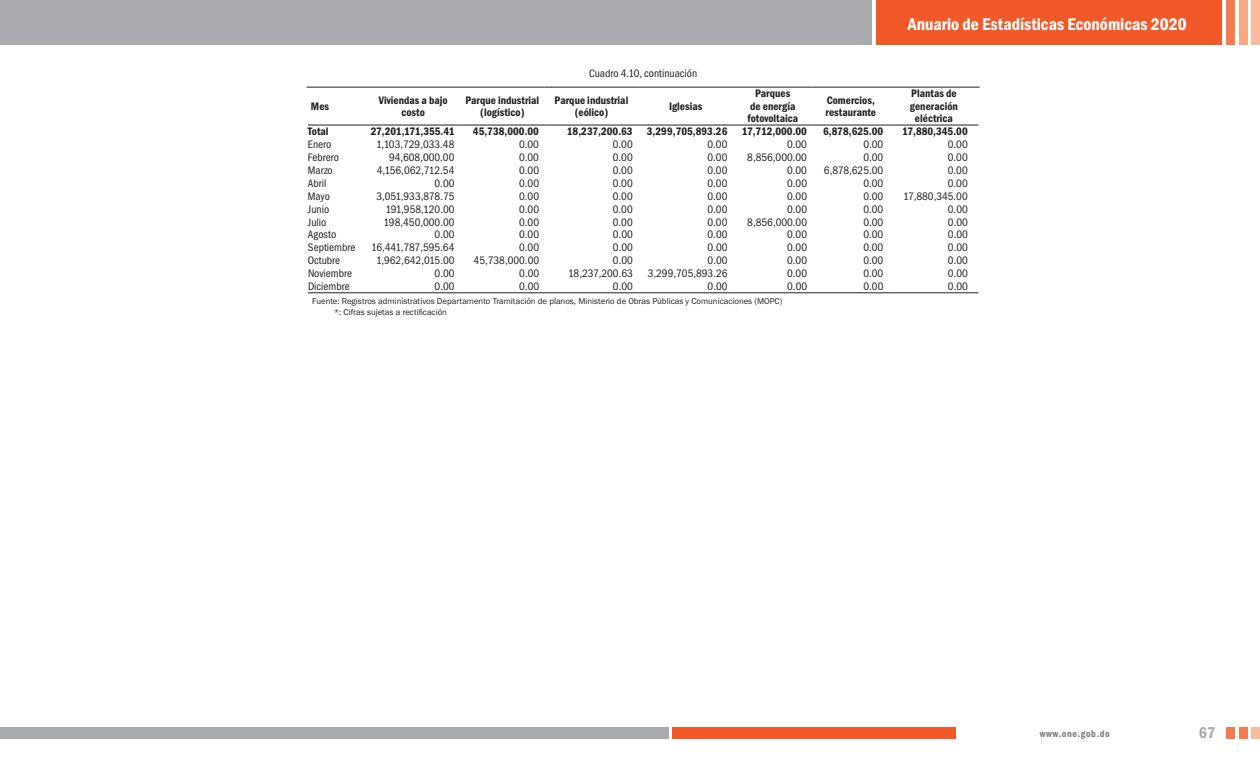
<style>
.page{position:relative;width:1260px;height:765px;background:#fff}
.page>*{position:absolute;margin:0;border:0;box-sizing:border-box;transform-origin:0 0}
.t1{font:17.5px "Franklin Got Itc TOT Dem Con";color:#fff}
.t2{font:16.25px "Franklin Got Itc TOT Dem Con";color:#a9aaae}
.t3{font:11.25px "Franklin Got Itc TOT Boo Con";color:#231f20}
.t4{font:11.25px/12.5px "Franklin Got Itc TOT Dem Con";color:#231f20;text-align:center}
.t5{font:11.25px "Franklin Got Itc TOT Dem Con";letter-spacing:-.025em;color:#231f20}
.t6{font:10px "Franklin Got Itc TOT Dem Con";letter-spacing:.06em;color:#7a7c7f}
.t7{font:8.75px/10.5px "Franklin Got Itc TOT Boo";color:#231f20}
</style>
<div class="page">
<div style="left:876px;top:0;width:345px;height:45px;background:#f15929"></div>
<div style="left:1251px;top:0;width:9px;height:45px;background:#fabb9a"></div>
<div style="left:1239px;top:0;width:9px;height:45px;background:#f8a983"></div>
<div style="left:1227px;top:0;width:8px;height:45px;background:#f47b4b"></div>
<div style="left:0;top:0;width:871px;height:45px;background:#a9aaae"></div>
<div style="left:672px;top:727px;width:284px;height:12px;background:#f15929"></div>
<div style="left:1251px;top:727px;width:9px;height:12px;background:#fabb9a"></div>
<div style="left:1239px;top:727px;width:9px;height:12px;background:#f47b4b"></div>
<div style="left:1227px;top:727px;width:8px;height:12px;background:#f47b4b"></div>
<div style="left:0;top:727px;width:669px;height:12px;background:#a9aaae"></div>
<svg style="left:307px;top:124px;width:672px;height:170px"></svg>
<hr style="left:307px;top:87px;width:59px;height:1px;background:#231f20">
<hr style="left:366px;top:87px;width:94px;height:1px;background:#231f20">
<hr style="left:460px;top:87px;width:85px;height:1px;background:#231f20">
<hr style="left:545px;top:87px;width:93px;height:1px;background:#231f20">
<hr style="left:638px;top:87px;width:95px;height:1px;background:#231f20">
<hr style="left:733px;top:87px;width:80px;height:1px;background:#231f20">
<hr style="left:813px;top:87px;width:76px;height:1px;background:#231f20">
<hr style="left:889px;top:87px;width:91px;height:1px;background:#231f20">
<hr style="left:308px;top:125px;width:58px;height:1px;background:#231f20">
<hr style="left:366px;top:125px;width:94px;height:1px;background:#231f20">
<hr style="left:460px;top:125px;width:85px;height:1px;background:#231f20">
<hr style="left:545px;top:125px;width:93px;height:1px;background:#231f20">
<hr style="left:638px;top:125px;width:95px;height:1px;background:#231f20">
<hr style="left:733px;top:125px;width:80px;height:1px;background:#231f20">
<hr style="left:813px;top:125px;width:76px;height:1px;background:#231f20">
<hr style="left:889px;top:125px;width:89px;height:1px;background:#231f20">
<hr style="left:308px;top:292px;width:58px;height:1px;background:#231f20">
<hr style="left:638px;top:292px;width:95px;height:1px;background:#231f20">
<hr style="left:366px;top:292px;width:94px;height:1px;background:#231f20">
<hr style="left:460px;top:292px;width:85px;height:1px;background:#231f20">
<hr style="left:545px;top:292px;width:93px;height:1px;background:#231f20">
<hr style="left:733px;top:292px;width:80px;height:1px;background:#231f20">
<hr style="left:813px;top:292px;width:76px;height:1px;background:#231f20">
<hr style="left:889px;top:292px;width:89px;height:1px;background:#231f20">
<p class="t3" style="left:589px;top:67px;width:110px">Cuadro 4.10, continuación</p>
<p class="t4" style="left:311px;top:100px;width:20px">Mes</p>
<p class="t4" style="left:379px;top:94px;width:70px">Viviendas a bajo costo</p>
<p class="t4" style="left:466px;top:94px;width:75px">Parque industrial (logístico)</p>
<p class="t4" style="left:555px;top:94px;width:75px">Parque industrial (eólico)</p>
<p class="t4" style="left:669px;top:100px;width:35px">Iglesias</p>
<h1 class="t1" style="left:908px;top:15px;width:280px">Anuario de Estadísticas Económicas 2020</h1>
<p class="t4" style="left:747px;top:87px;width:52px">Parques<br>de energía fotovoltaica</p>
<p class="t4" style="left:826px;top:94px;width:52px;text-align:left">Comercios, restaurante</p>
<p class="t4" style="left:910px;top:87px;width:49px">Plantas de generación eléctrica</p>
<p class="t4" style="left:308px;top:125px;width:22px">Total</p>
<p class="t5" style="left:371px;top:125px;width:85px">27,201,171,355.41</p>
<p class="t4" style="left:473px;top:125px;width:68px">45,738,000.00</p>
<p class="t4" style="left:567px;top:125px;width:67px">18,237,200.63</p>
<p class="t4" style="left:647px;top:125px;width:82px">3,299,705,893.26</p>
<p class="t4" style="left:742px;top:125px;width:67px">17,712,000.00</p>
<p class="t4" style="left:823px;top:125px;width:62px">6,878,625.00</p>
<p class="t4" style="left:902px;top:125px;width:67px">17,880,345.00</p>
<p class="t3" style="left:308px;top:138px;width:25px">Enero</p>
<p class="t3" style="left:376px;top:138px;width:80px">1,103,729,033.48</p>
<p class="t3" style="left:519px;top:138px;width:21px">0.00</p>
<p class="t3" style="left:613px;top:138px;width:21px">0.00</p>
<p class="t3" style="left:708px;top:138px;width:21px">0.00</p>
<p class="t3" style="left:787px;top:138px;width:21px">0.00</p>
<p class="t3" style="left:863px;top:138px;width:21px">0.00</p>
<p class="t3" style="left:948px;top:138px;width:21px">0.00</p>
<p class="t3" style="left:308px;top:151px;width:33px">Febrero</p>
<p class="t3" style="left:389px;top:151px;width:67px">94,608,000.00</p>
<p class="t3" style="left:519px;top:151px;width:21px">0.00</p>
<p class="t3" style="left:613px;top:151px;width:21px">0.00</p>
<p class="t3" style="left:708px;top:151px;width:21px">0.00</p>
<p class="t3" style="left:747px;top:151px;width:61px">8,856,000.00</p>
<p class="t3" style="left:863px;top:151px;width:21px">0.00</p>
<p class="t3" style="left:948px;top:151px;width:21px">0.00</p>
<p class="t3" style="left:308px;top:164px;width:26px">Marzo</p>
<p class="t3" style="left:377px;top:164px;width:79px">4,156,062,712.54</p>
<p class="t3" style="left:519px;top:164px;width:21px">0.00</p>
<p class="t3" style="left:613px;top:164px;width:21px">0.00</p>
<p class="t3" style="left:708px;top:164px;width:21px">0.00</p>
<p class="t3" style="left:787px;top:164px;width:21px">0.00</p>
<p class="t3" style="left:824px;top:164px;width:61px">6,878,625.00</p>
<p class="t3" style="left:948px;top:164px;width:21px">0.00</p>
<p class="t3" style="left:308px;top:177px;width:20px">Abril</p>
<p class="t3" style="left:435px;top:177px;width:21px">0.00</p>
<p class="t3" style="left:519px;top:177px;width:21px">0.00</p>
<p class="t3" style="left:613px;top:177px;width:21px">0.00</p>
<p class="t3" style="left:708px;top:177px;width:21px">0.00</p>
<p class="t3" style="left:787px;top:177px;width:21px">0.00</p>
<p class="t3" style="left:863px;top:177px;width:21px">0.00</p>
<p class="t3" style="left:948px;top:177px;width:21px">0.00</p>
<p class="t3" style="left:308px;top:190px;width:23px">Mayo</p>
<p class="t3" style="left:376px;top:190px;width:80px">3,051,933,878.75</p>
<p class="t3" style="left:519px;top:190px;width:21px">0.00</p>
<p class="t3" style="left:613px;top:190px;width:21px">0.00</p>
<p class="t3" style="left:708px;top:190px;width:21px">0.00</p>
<p class="t3" style="left:787px;top:190px;width:21px">0.00</p>
<p class="t3" style="left:863px;top:190px;width:21px">0.00</p>
<p class="t3" style="left:903px;top:190px;width:66px">17,880,345.00</p>
<p class="t3" style="left:308px;top:203px;width:23px">Junio</p>
<p class="t3" style="left:385px;top:203px;width:71px">191,958,120.00</p>
<p class="t3" style="left:519px;top:203px;width:21px">0.00</p>
<p class="t3" style="left:613px;top:203px;width:21px">0.00</p>
<p class="t3" style="left:708px;top:203px;width:21px">0.00</p>
<p class="t3" style="left:787px;top:203px;width:21px">0.00</p>
<p class="t3" style="left:863px;top:203px;width:21px">0.00</p>
<p class="t3" style="left:948px;top:203px;width:21px">0.00</p>
<p class="t3" style="left:308px;top:216px;width:20px">Julio</p>
<p class="t3" style="left:384px;top:216px;width:72px">198,450,000.00</p>
<p class="t3" style="left:519px;top:216px;width:21px">0.00</p>
<p class="t3" style="left:613px;top:216px;width:21px">0.00</p>
<p class="t3" style="left:708px;top:216px;width:21px">0.00</p>
<p class="t3" style="left:747px;top:216px;width:61px">8,856,000.00</p>
<p class="t3" style="left:863px;top:216px;width:21px">0.00</p>
<p class="t3" style="left:948px;top:216px;width:21px">0.00</p>
<p class="t3" style="left:308px;top:228px;width:30px">Agosto</p>
<p class="t3" style="left:435px;top:228px;width:21px">0.00</p>
<p class="t3" style="left:519px;top:228px;width:21px">0.00</p>
<p class="t3" style="left:613px;top:228px;width:21px">0.00</p>
<p class="t3" style="left:708px;top:228px;width:21px">0.00</p>
<p class="t3" style="left:787px;top:228px;width:21px">0.00</p>
<p class="t3" style="left:863px;top:228px;width:21px">0.00</p>
<p class="t3" style="left:948px;top:228px;width:21px">0.00</p>
<p class="t3" style="left:308px;top:241px;width:49px">Septiembre</p>
<p class="t3" style="left:371px;top:241px;width:85px">16,441,787,595.64</p>
<p class="t3" style="left:519px;top:241px;width:21px">0.00</p>
<p class="t3" style="left:613px;top:241px;width:21px">0.00</p>
<p class="t3" style="left:708px;top:241px;width:21px">0.00</p>
<p class="t3" style="left:787px;top:241px;width:21px">0.00</p>
<p class="t3" style="left:863px;top:241px;width:21px">0.00</p>
<p class="t3" style="left:948px;top:241px;width:21px">0.00</p>
<p class="t3" style="left:308px;top:254px;width:34px">Octubre</p>
<p class="t3" style="left:376px;top:254px;width:80px">1,962,642,015.00</p>
<p class="t3" style="left:474px;top:254px;width:67px">45,738,000.00</p>
<p class="t3" style="left:613px;top:254px;width:21px">0.00</p>
<p class="t3" style="left:708px;top:254px;width:21px">0.00</p>
<p class="t3" style="left:787px;top:254px;width:21px">0.00</p>
<p class="t3" style="left:863px;top:254px;width:21px">0.00</p>
<p class="t3" style="left:948px;top:254px;width:21px">0.00</p>
<p class="t3" style="left:308px;top:267px;width:46px">Noviembre</p>
<p class="t3" style="left:435px;top:267px;width:21px">0.00</p>
<p class="t3" style="left:519px;top:267px;width:21px">0.00</p>
<p class="t3" style="left:568px;top:267px;width:66px">18,237,200.63</p>
<p class="t3" style="left:648px;top:267px;width:81px">3,299,705,893.26</p>
<p class="t3" style="left:787px;top:267px;width:21px">0.00</p>
<p class="t3" style="left:863px;top:267px;width:21px">0.00</p>
<p class="t3" style="left:948px;top:267px;width:21px">0.00</p>
<p class="t3" style="left:308px;top:280px;width:43px">Diciembre</p>
<p class="t3" style="left:435px;top:280px;width:21px">0.00</p>
<p class="t3" style="left:519px;top:280px;width:21px">0.00</p>
<p class="t3" style="left:613px;top:280px;width:21px">0.00</p>
<p class="t3" style="left:708px;top:280px;width:21px">0.00</p>
<p class="t3" style="left:787px;top:280px;width:21px">0.00</p>
<p class="t3" style="left:863px;top:280px;width:21px">0.00</p>
<p class="t3" style="left:948px;top:280px;width:21px">0.00</p>
<p class="t7" style="left:334px;top:296px;width:450px;text-indent:-22px">Fuente: Registros administrativos Departamento Tramitación de planos, Ministerio de Obras Públicas y Comunicaciones (MOPC) *: Cifras sujetas a rectificación</p>
<p class="t6" style="left:1040px;top:728px;width:71px">www.one.gob.do</p>
<h2 class="t2" style="left:1199px;top:723px;width:18px">67</h2>
</div>
